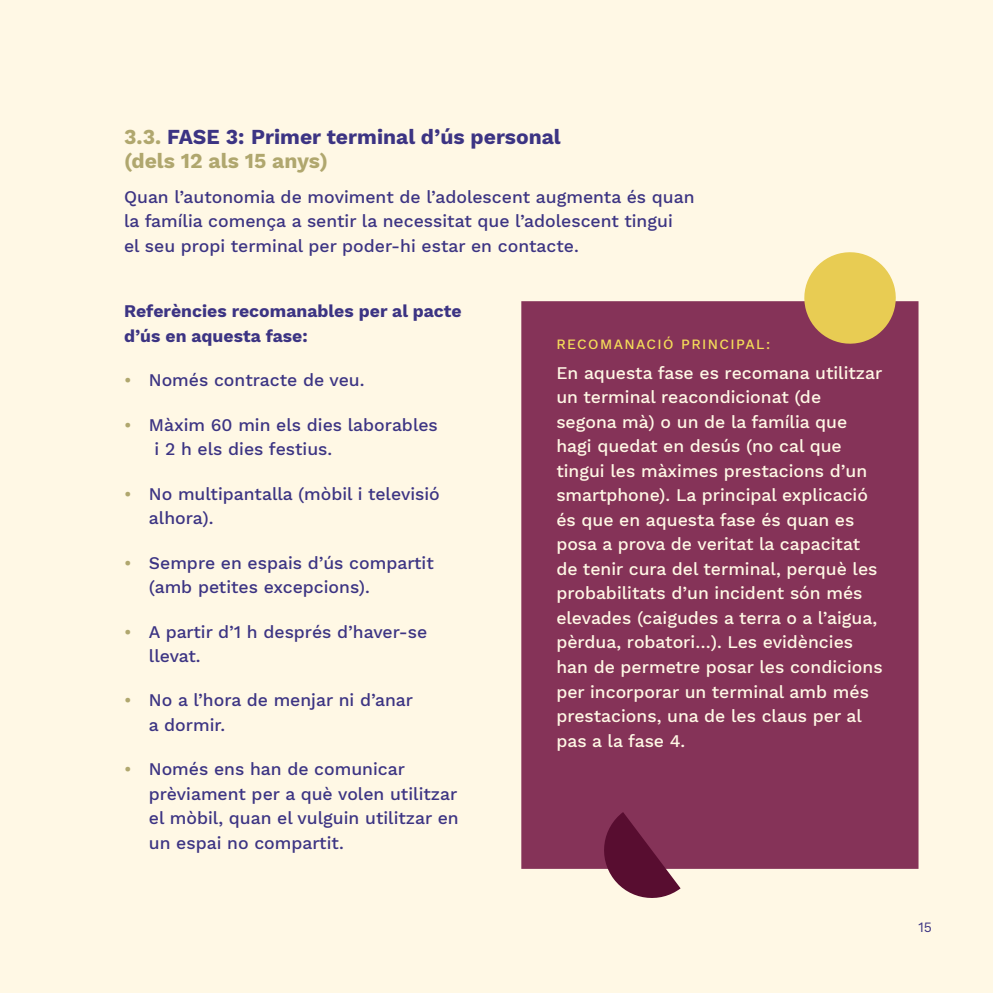
<style>
.page{position:relative;width:993px;height:993px;background:#fff}
.page>*{position:absolute;margin:0;border:0;box-sizing:border-box;transform-origin:0 0}
.t1{font:700 21px/24.5px "Work Sans";color:#3c3483}
.t2{font:500 17.5px/24.5px "Work Sans";color:#3c3483}
.t3{font:500 17.5px/24.5px "Work Sans";color:#fff8e5}
.t4{font:700 17.5px/24.5px "Work Sans";color:#3c3483}
.t5{font:500 14px "Work Sans";letter-spacing:.1em;color:#f5dd59}
.t6{font:14px "Work Sans Regular 400";color:#3c3483}
.s1{color:#b0a76e}
</style>
<div class="page">
<div style="left:0;top:0;width:992px;height:992px;background:#fff8e5"></div>
<div style="left:538px;top:318px;width:362px;height:533px;background:#853358"></div>
<div style="left:521px;top:301px;width:397px;height:567px;border:35px solid #853358"></div>
<svg style="left:597px;top:812px;width:83px;height:86px"></svg>
<svg style="left:799px;top:252px;width:101px;height:96px"></svg>
<p class="t1" style="left:124px;top:125px;width:438px"><span class="s1">3.3.</span> FASE 3: Primer terminal d’ús personal <span class="s1">(dels 12 als 15 anys)</span></p>
<p class="t2" style="left:124px;top:185px;width:571px">Quan l’autonomia de moviment de l’adolescent augmenta és quan la família comença a sentir la necessitat que l’adolescent tingui<br>el seu propi terminal per poder-hi estar en contacte.</p>
<p class="t4" style="left:124px;top:300px;width:339px">Referències recomanables per al pacte d’ús en aquesta fase:</p>
<p class="t2" style="left:124px;top:369px;width:242px"><span class="s1">•</span> Només contracte de veu.</p>
<p class="t2" style="left:155px;top:413px;width:285px;text-indent:-30px"><span class="s1">•</span> Màxim 60 min els dies laborables i 2 h els dies festius.</p>
<p class="t2" style="left:149px;top:482px;width:292px;text-indent:-25px"><span class="s1">•</span> No multipantalla (mòbil i televisió alhora).</p>
<p class="t2" style="left:149px;top:551px;width:286px;text-indent:-25px"><span class="s1">•</span> Sempre en espais d’ús compartit (amb petites excepcions).</p>
<p class="t2" style="left:149px;top:620px;width:280px;text-indent:-25px"><span class="s1">•</span> A partir d’1 h després d’haver-se llevat.</p>
<p class="t2" style="left:149px;top:688px;width:266px;text-indent:-25px"><span class="s1">•</span> No a l’hora de menjar ni d’anar a dormir.</p>
<p class="t2" style="left:149px;top:757px;width:311px;text-indent:-25px"><span class="s1">•</span> Només ens han de comunicar prèviament per a què volen utilitzar el mòbil, quan el vulguin utilitzar en un espai no compartit.</p>
<p class="t5" style="left:556px;top:336px;width:215px">RECOMANACIÓ PRINCIPAL:</p>
<p class="t3" style="left:556px;top:361px;width:327px">En aquesta fase es recomana utilitzar un terminal reacondicionat (de segona mà) o un de la família que hagi quedat en desús (no cal que tingui les màximes prestacions d’un smartphone). La principal explicació és que en aquesta fase és quan es posa a prova de veritat la capacitat de tenir cura del terminal, perquè les probabilitats d’un incident són més elevades (caigudes a terra o a l’aigua, pèrdua, robatori…). Les evidències han de permetre posar les condicions per incorporar un terminal amb més prestacions, una de les claus per al pas a la fase 4.</p>
<p class="t6" style="left:918px;top:915px;width:15px">15</p>
</div>
